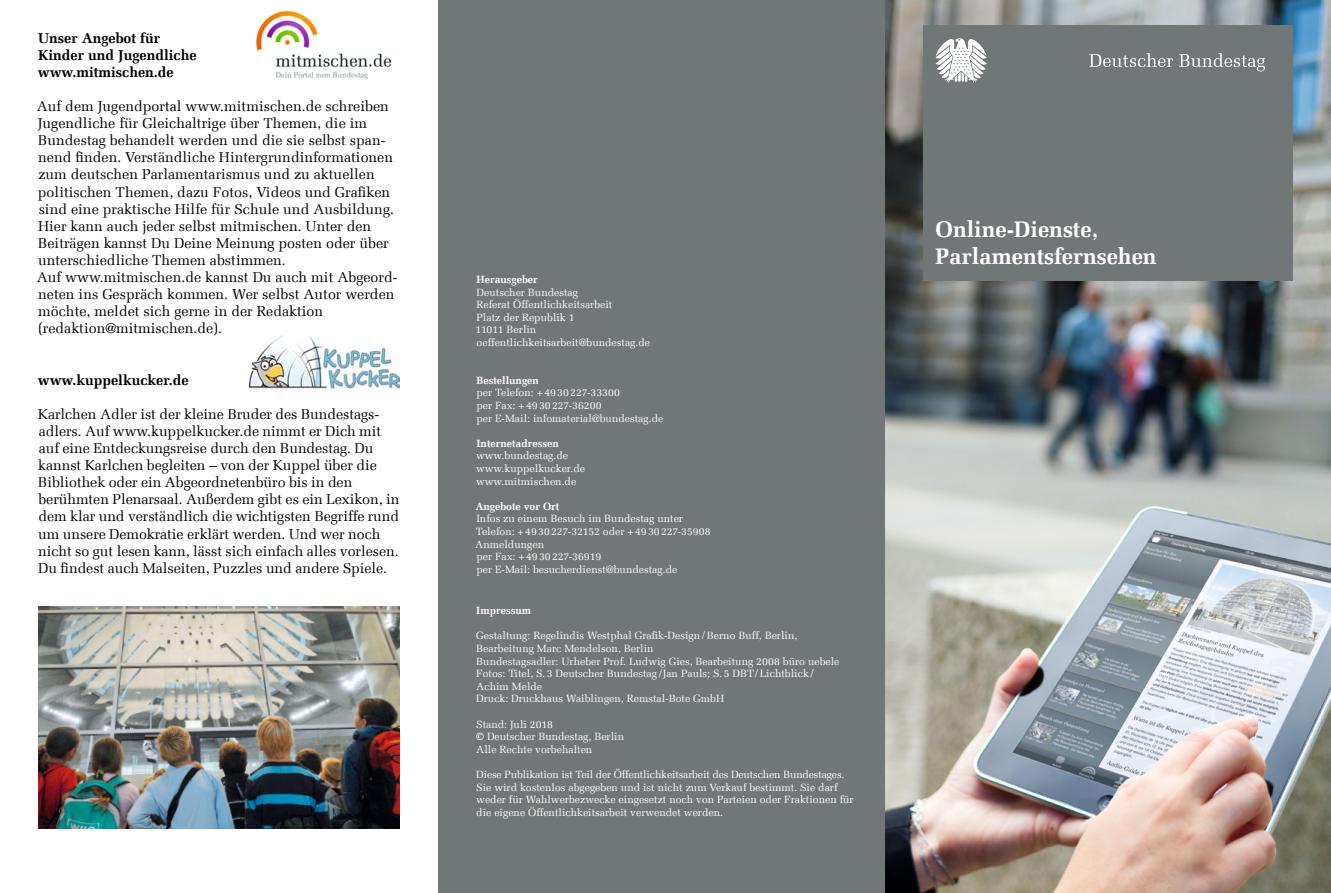
<style>
.page{position:relative;width:1331px;height:893px;background:#fff}
.page>*{position:absolute;margin:0;border:0;box-sizing:border-box;transform-origin:0 0}
.t1{font:700 22.5px/27px "Melior Com";color:#fff}
.t2{font:14.25px/17.1px "Melior Com";color:#000}
.t3{font:700 14.25px/17.1px "Melior Com";color:#000}
.t4{font:10.5px/12.6px "Melior Com";color:#fff}
.t5{font:700 10.5px "Melior Com";color:#fff}
</style>
<div class="page">
<img style="left:885px;top:0;width:446px;height:893px">
<div style="left:923px;top:26px;width:370px;height:255px;background:#717776"></div>
<svg style="left:1089px;top:53px;width:84px;height:14px"></svg>
<svg style="left:1179px;top:53px;width:86px;height:18px"></svg>
<svg style="left:935px;top:38px;width:52px;height:45px"></svg>
<div style="left:438px;top:0;width:447px;height:893px;background:#717776"></div>
<img style="left:38px;top:606px;width:362px;height:223px">
<img style="left:255px;top:10px;width:137px;height:70px">
<img style="left:249px;top:335px;width:151px;height:53px">
<p class="t3" style="left:38px;top:29px;width:160px">Unser Angebot für<br>Kinder und Jugendliche www.mitmischen.de</p>
<p class="t2" style="left:37px;top:98px;width:362px">Auf dem Jugendportal www.mitmischen.de schreiben Jugendliche für Gleichaltrige über Themen, die im Bundestag behandelt werden und die sie selbst span&shy;nend finden. Verständliche Hintergrundinformationen zum deutschen Parlamentarismus und zu aktuellen politischen Themen, dazu Fotos, Videos und Grafiken sind eine praktische Hilfe für Schule und Ausbildung.<br>Hier kann auch jeder selbst mitmischen. Unter den Beiträgen kannst Du Deine Meinung posten oder über unterschiedliche Themen abstimmen.<br>Auf www.mitmischen.de kannst Du auch mit Abgeord&shy;neten ins Gespräch kommen. Wer selbst Autor werden möchte, meldet sich gerne in der Redaktion (redaktion@mitmischen.de).</p>
<p class="t3" style="left:38px;top:371px;width:152px">www.kuppelkucker.de</p>
<p class="t2" style="left:38px;top:405px;width:363px">Karlchen Adler ist der kleine Bruder des Bundestags&shy;adlers. Auf www.kuppelkucker.de nimmt er Dich mit auf eine Entdeckungsreise durch den Bundestag. Du kannst Karlchen begleiten – von der Kuppel über die Bibliothek oder ein Abgeordnetenbüro bis in den berühmten Plenarsaal. Außerdem gibt es ein Lexikon, in dem klar und verständlich die wichtigsten Begriffe rund um unsere Demokratie erklärt werden. Und wer noch nicht so gut lesen kann, lässt sich einfach alles vorlesen.<br>Du findest auch Malseiten, Puzzles und andere Spiele.</p>
<p class="t5" style="left:477px;top:273px;width:63px">Herausgeber</p>
<p class="t4" style="left:476px;top:286px;width:176px">Deutscher Bundestag<br>Referat Öffentlichkeitsarbeit<br>Platz der Republik 1<br>11011 Berlin oeffentlichkeitsarbeit@bundestag.de</p>
<p class="t5" style="left:476px;top:374px;width:64px">Bestellungen</p>
<p class="t4" style="left:476px;top:386px;width:188px">per Telefon: +4930227-33300<br>per Fax: +4930227-36200<br>per E-Mail: infomaterial@bundestag.de</p>
<p class="t5" style="left:476px;top:437px;width:84px">Internetadressen</p>
<p class="t4" style="left:476px;top:449px;width:110px">www.bundestag.de www.kuppelkucker.de www.mitmischen.de</p>
<p class="t5" style="left:475px;top:500px;width:86px">Angebote vor Ort</p>
<p class="t4" style="left:475px;top:512px;width:237px">Infos zu einem Besuch im Bundestag unter Telefon: +4930227-32152 oder +4930227-35908<br>Anmeldungen<br>per Fax: +4930227-36919<br>per E-Mail: besucherdienst@bundestag.de</p>
<p class="t5" style="left:476px;top:604px;width:56px">Impressum</p>
<p class="t4" style="left:476px;top:629px;width:365px">Gestaltung: Regelindis Westphal Grafik-Design/Berno Buff, Berlin, Bearbeitung Marc Mendelson, Berlin<br>Bundestagsadler: Urheber Prof. Ludwig Gies, Bearbeitung 2008 büro uebele Fotos: Titel, S.3 Deutscher Bundestag /Jan Pauls; S.5 DBT/Lichtblick/ Achim Melde<br>Druck: Druckhaus Waiblingen, Remstal-Bote GmbH</p>
<p class="t4" style="left:476px;top:718px;width:149px">Stand: Juli 2018<br>© Deutscher Bundestag, Berlin<br>Alle Rechte vorbehalten</p>
<p class="t4" style="left:476px;top:768px;width:379px">Diese Publikation ist Teil der Öffentlichkeitsarbeit des Deutschen Bundestages.<br>Sie wird kostenlos abgegeben und ist nicht zum Verkauf bestimmt. Sie darf weder für Wahlwerbezwecke eingesetzt noch von Parteien oder Fraktionen für die eigene Öffentlichkeitsarbeit verwendet werden.</p>
<h1 class="t1" style="left:935px;top:215px;width:223px">Online-Dienste,<br>Parlamentsfernsehen</h1>
</div>
